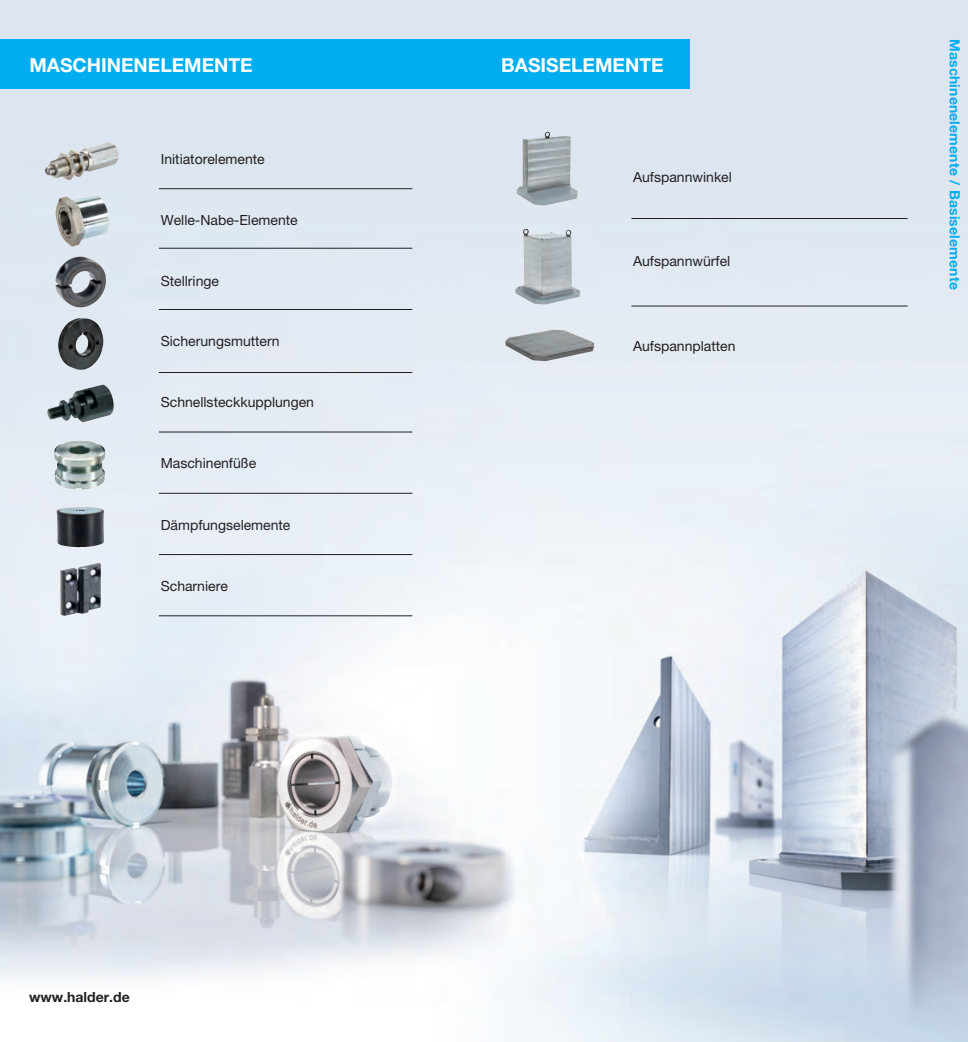
<style>
.page{position:relative;width:968px;height:1042px;background:#fff}
.page>*{position:absolute;margin:0;border:0;box-sizing:border-box;transform-origin:0 0}
.t1{font:700 19.25px "Helvetica Neue LT Std";color:#fff}
.t2{font:14px "Helvetica Neue LT Std";color:#231f20}
.t3{font:700 14px "Helvetica Neue LT Std";letter-spacing:.01em;color:#00aeef}
.t4{font:700 14px "Helvetica Neue LT Std";color:#231f20}
</style>
<div class="page">
<img style="left:0;top:0;width:967px;height:1042px">
<div style="left:472px;top:39px;width:217px;height:50px;background:#00aeef"></div>
<img style="left:516px;top:132px;width:62px;height:74px">
<img style="left:515px;top:228px;width:65px;height:77px">
<img style="left:505px;top:329px;width:89px;height:32px">
<hr style="left:631px;top:218px;width:276px;height:1px;background:#231f20">
<hr style="left:631px;top:306px;width:276px;height:1px;background:#231f20">
<div style="left:0;top:39px;width:472px;height:50px;background:#00aeef"></div>
<img style="left:67px;top:142px;width:41px;height:12px">
<img style="left:55px;top:195px;width:54px;height:52px">
<img style="left:55px;top:256px;width:51px;height:51px">
<img style="left:47px;top:385px;width:67px;height:38px">
<img style="left:54px;top:441px;width:24px;height:28px">
<img style="left:57px;top:507px;width:47px;height:40px">
<hr style="left:159px;top:188px;width:253px;height:1px;background:#231f20">
<hr style="left:159px;top:248px;width:253px;height:1px;background:#231f20">
<hr style="left:159px;top:309px;width:253px;height:1px;background:#231f20">
<hr style="left:159px;top:372px;width:253px;height:1px;background:#231f20">
<hr style="left:159px;top:432px;width:253px;height:1px;background:#231f20">
<hr style="left:159px;top:493px;width:253px;height:1px;background:#231f20">
<hr style="left:159px;top:554px;width:253px;height:1px;background:#231f20">
<hr style="left:159px;top:615px;width:253px;height:1px;background:#231f20">
<img style="left:58px;top:318px;width:45px;height:52px">
<img style="left:60px;top:563px;width:41px;height:53px">
<h1 class="t1" style="left:29px;top:53px;width:225px">MASCHINENELEMENTE</h1>
<p class="t2" style="left:161px;top:150px;width:105px">Initiatorelemente</p>
<p class="t2" style="left:161px;top:211px;width:138px">Welle-Nabe-Elemente</p>
<p class="t2" style="left:161px;top:272px;width:60px">Stellringe</p>
<p class="t2" style="left:161px;top:333px;width:120px">Sicherungsmuttern</p>
<p class="t2" style="left:161px;top:394px;width:155px">Schnellsteckkupplungen</p>
<p class="t2" style="left:161px;top:455px;width:97px">Maschinenfüße</p>
<p class="t2" style="left:161px;top:516px;width:131px">Dämpfungselemente</p>
<p class="t2" style="left:161px;top:577px;width:69px">Scharniere</p>
<p class="t4" style="left:29px;top:988px;width:102px">www.halder.de</p>
<h1 class="t1" style="left:501px;top:53px;width:164px">BASISELEMENTE</h1>
<p class="t2" style="left:633px;top:169px;width:100px">Aufspannwinkel</p>
<p class="t2" style="left:633px;top:253px;width:99px">Aufspannwürfel</p>
<p class="t2" style="left:633px;top:338px;width:104px">Aufspannplatten</p>
<p class="t3" style="left:963px;top:39px;width:252px;rotate:90deg">Maschinenelemente / Basiselemente</p>
</div>
